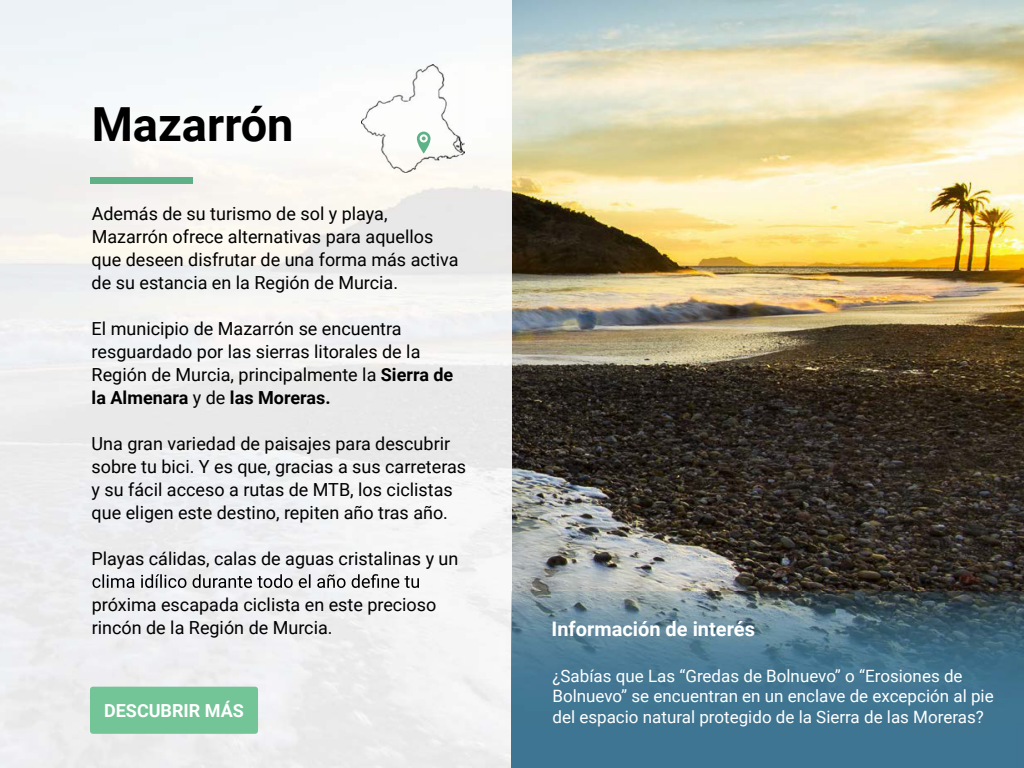
<style>
.page{position:relative;width:1024px;height:768px;background:#fff}
.page>*{position:absolute;margin:0;border:0;box-sizing:border-box;transform-origin:0 0}
.t1{font:700 47px "Roboto";color:#000}
.t2{font:700 20px "Roboto";color:#fff}
.t3{font:18px/23px "Roboto";color:#000}
.t4{font:700 18px "Roboto";color:#fff}
.t5{font:17px/20.4px "Roboto";color:#fff}
.s1{font-weight:700}
</style>
<div class="page">
<img style="left:0;top:0;width:1024px;height:768px">
<img style="left:512px;top:591px;width:1px;height:177px">
<div style="left:90px;top:177px;width:103px;height:6px;background:#5eb087"></div>
<img style="left:362px;top:65px;width:102px;height:107px">
<svg style="left:417px;top:132px;width:14px;height:22px"></svg>
<div style="left:90px;top:687px;width:168px;height:47px;background:#73c496"></div>
<svg style="left:93px;top:574px;width:326px;height:14px"></svg>
<h1 class="t1" style="left:92px;top:91px;width:203px">Mazarrón</h1>
<p class="t3" style="left:92px;top:201px;width:368px">Además de su turismo de sol y playa, Mazarrón ofrece alternativas para aquellos que deseen disfrutar de una forma más activa de su estancia en la Región de Murcia.</p>
<p class="t3" style="left:92px;top:316px;width:363px">El municipio de Mazarrón se encuentra resguardado por las sierras litorales de la Región de Murcia, principalmente la <span class="s1">Sierra de la Almenara</span> y de <span class="s1">las Moreras.</span></p>
<p class="t3" style="left:92px;top:431px;width:376px">Una gran variedad de paisajes para descubrir sobre tu bici. Y es que, gracias a sus carreteras y su fácil acceso a rutas de MTB, los ciclistas que eligen este destino, repiten año tras año.</p>
<p class="t3" style="left:92px;top:546px;width:368px">Playas cálidas, calas de aguas cristalinas y un</p>
<p class="t3" style="left:92px;top:592px;width:346px">próxima escapada ciclista en este precioso rincón de la Región de Murcia.</p>
<p class="t4" style="left:104px;top:698px;width:141px">DESCUBRIR MÁS</p>
<p class="t2" style="left:552px;top:615px;width:205px">Información de interés</p>
<p class="t5" style="left:552px;top:665px;width:443px">¿Sabías que Las “Gredas de Bolnuevo” o “Erosiones de<br>Bolnuevo” se encuentran en un enclave de excepción al pie del espacio natural protegido de la Sierra de las Moreras?</p>
</div>
